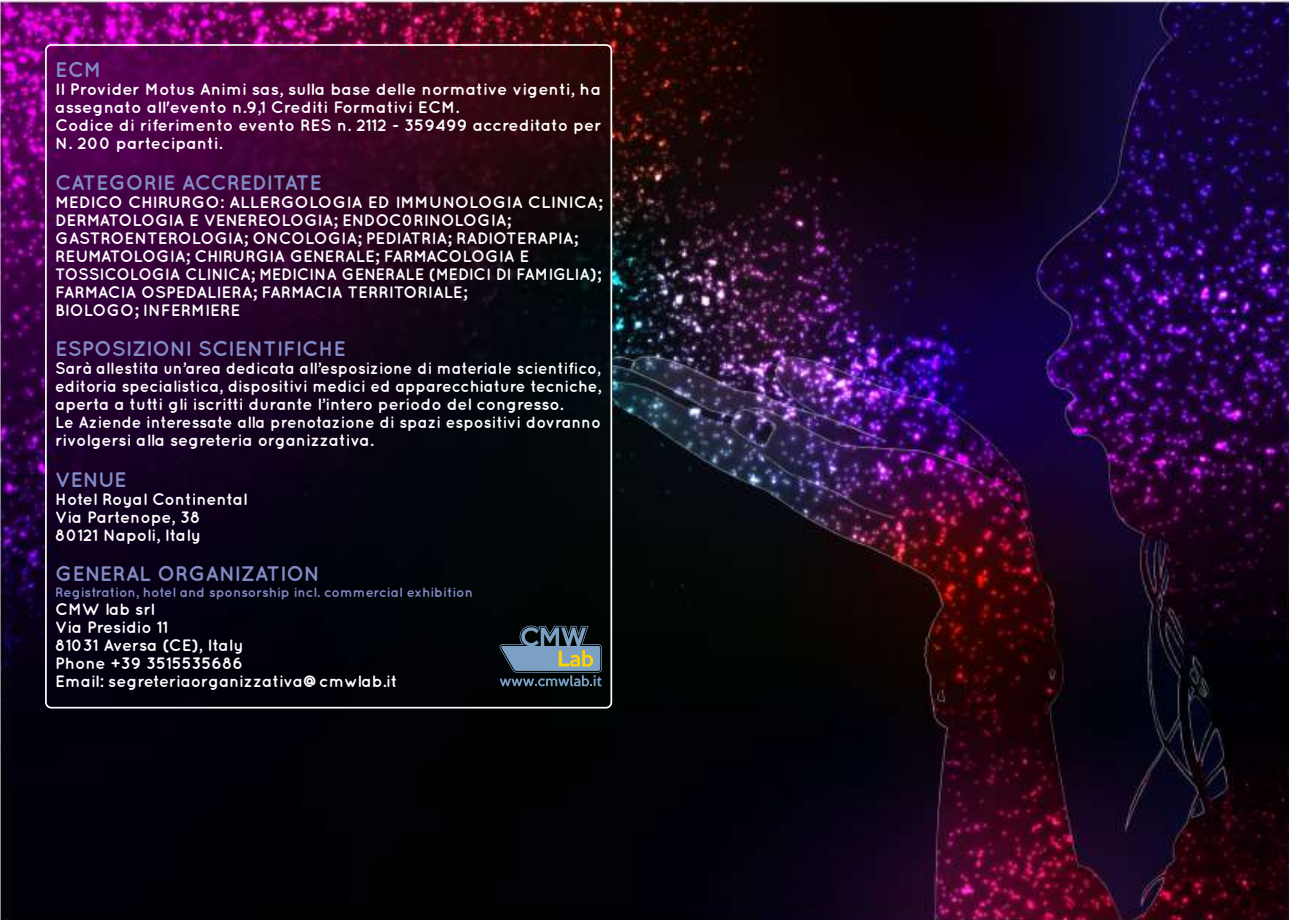
<style>
.page{position:relative;width:1289px;height:920px;background:#fff}
.page>*{position:absolute;margin:0;border:0;box-sizing:border-box;transform-origin:0 0}
.t1{font:700 21px "Quicksand";color:#838bc5}
.t2{font:700 16.5px/18px "Quicksand";color:#fff}
.t3{font:700 16.5px/18px "Quicksand";color:#fff;scale:.95 1}
.t4{font:700 13.5px "Quicksand";color:#838bc5}
</style>
<div class="page">
<img style="left:0;top:0;width:1288px;height:920px">
<svg style="left:499px;top:626px;width:103px;height:60px;background:#4a5e68"></svg>
<p class="t1" style="left:55px;top:57px;width:48px">ECM</p>
<p class="t2" style="left:55px;top:80px;width:547px">Il Provider Motus Animi sas, sulla base delle normative vigenti, ha assegnato all'evento n.9,1 Crediti Formativi ECM.<br>Codice di riferimento evento RES n. 2112 - 359499 accreditato per N. 200 partecipanti.</p>
<p class="t1" style="left:55px;top:170px;width:268px">CATEGORIE ACCREDITATE</p>
<p class="t2" style="left:55px;top:192px;width:548px">MEDICO CHIRURGO: ALLERGOLOGIA ED IMMUNOLOGIA CLINICA; DERMATOLOGIA E VENEREOLOGIA; ENDOC0RINOLOGIA; GASTROENTEROLOGIA; ONCOLOGIA; PEDIATRIA; RADIOTERAPIA; REUMATOLOGIA; CHIRURGIA GENERALE; FARMACOLOGIA E TOSSICOLOGIA CLINICA; MEDICINA GENERALE (MEDICI DI FAMIGLIA); FARMACIA OSPEDALIERA; FARMACIA TERRITORIALE;<br>BIOLOGO; INFERMIERE</p>
<p class="t1" style="left:55px;top:336px;width:292px">ESPOSIZIONI SCIENTIFICHE</p>
<p class="t3" style="left:55px;top:359px;width:576px">Sarà allestita un’area dedicata all’esposizione di materiale scientifico, editoria specialistica, dispositivi medici ed apparecchiature tecniche, aperta a tutti gli iscritti durante l’intero periodo del congresso.<br>Le Aziende interessate alla prenotazione di spazi espositivi dovranno rivolgersi alla segreteria organizzativa.</p>
<p class="t1" style="left:55px;top:467px;width:73px">VENUE</p>
<p class="t2" style="left:55px;top:489px;width:193px">Hotel Royal Continental<br>Via Partenope, 38<br>80121 Napoli, Italy</p>
<p class="t1" style="left:55px;top:561px;width:266px">GENERAL ORGANIZATION</p>
<p class="t4" style="left:55px;top:584px;width:419px">Registration, hotel and sponsorship incl. commercial exhibition</p>
<p class="t2" style="left:55px;top:600px;width:344px">CMW lab srl<br>Via Presidio 11<br>81031 Aversa (CE), Italy<br>Phone +39 3515535686<br>Email: segreteriaorganizzativa@cmwlab.it</p>
</div>
